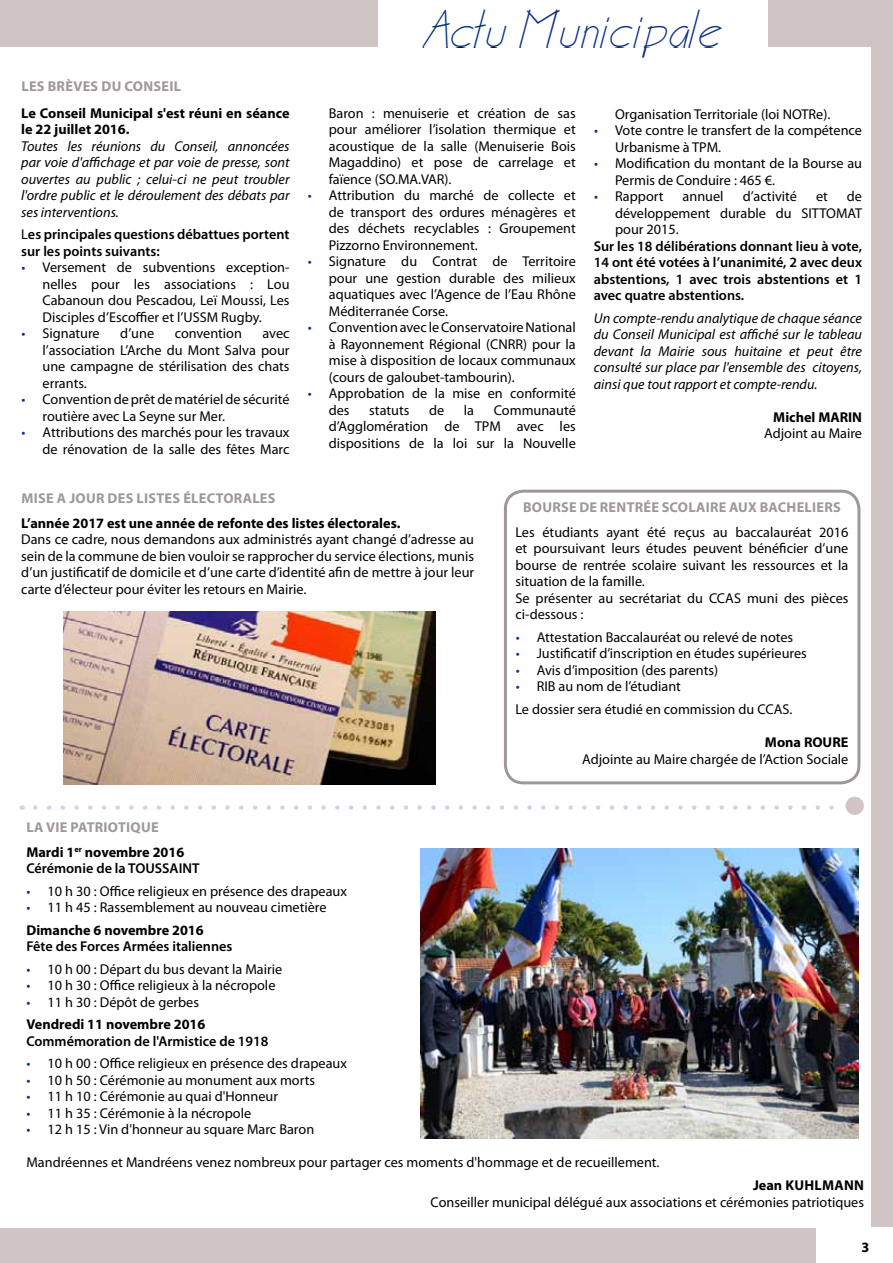
<style>
.page{position:relative;width:893px;height:1263px;background:#fff}
.page>*{position:absolute;margin:0;border:0;box-sizing:border-box;transform-origin:0 0}
.t1{font:45px "Country Blueprint";color:#0e3187}
.t2{font:14.25px/16.5px "Myriad Pro";color:#000;text-align:justify}
.t3{font:italic 14.25px/16.5px "Myriad Pro";color:#000;text-align:justify}
.t4{font:600 14.25px/16.5px "Myriad Pro";color:#000}
.t5{font:700 14.25px/16.5px "Myriad Pro";color:#000}
.t6{font:700 14.25px "Myriad Pro";letter-spacing:.02em;color:#9f9798}
.s1{font-weight:400}
.s2{color:#0e3187}
.s3{color:#003882}
.s4{color:#9f9798}
.s5{font-weight:700}
.s6{font-weight:400;color:#0e3187}
</style>
<div class="page">
<div style="left:0;top:0;width:893px;height:47px;background:#d0c4c4"></div>
<div style="left:872px;top:44px;width:21px;height:1219px;background:#d0c4c4"></div>
<div style="left:0;top:1229px;width:848px;height:34px;background:#d0c4c4"></div>
<div style="left:816px;top:1228px;width:77px;height:35px;background:#fff"></div>
<div style="left:379px;top:0;width:389px;height:47px;background:#fff"></div>
<svg style="left:35px;top:805px;width:799px;height:5px"></svg>
<img style="left:64px;top:611px;width:371px;height:174px">
<img style="left:421px;top:848px;width:438px;height:290px">
<div style="left:504px;top:490px;width:356px;height:294px;border:3px solid #9f9798;border-radius:18px"></div>
<div style="left:845px;top:796px;width:20px;height:20px;background:#d0c4c4;border-radius:50%"></div>
<div style="left:844px;top:795px;width:21px;height:21px;border:2px solid #fff;border-radius:50%"></div>
<p class="t6" style="left:21px;top:77px;width:161px">LES BRÈVES DU CONSEIL</p>
<p class="t5" style="left:21px;top:104px;width:270px">Le Conseil Municipal s'est réuni en séance le 22 juillet 2016.</p>
<p class="t3" style="left:21px;top:138px;width:270px">Toutes les réunions du Conseil, annoncées par voie d'affichage et par voie de presse, sont ouvertes au public ; celui-ci ne peut troubler l'ordre public et le déroulement des débats par ses interventions.</p>
<p class="t4" style="left:21px;top:226px;width:270px"><span class="s1">L</span>es principales questions débattues portent sur les points suivants:</p>
<p class="t2" style="left:43px;top:259px;width:248px;text-indent:-21px"><span class="s2">•</span> Versement de subventions exception&shy;nelles pour les associations : Lou Cabanoun dou Pescadou, Leï Moussi, Les Disciples d’Escoffier et l’USSM</p>
<p class="t2" style="left:221px;top:309px;width:42px">Rugby.</p>
<p class="t2" style="left:22px;top:325px;width:80px"><span class="s2">•</span> Signature</p>
<p class="t2" style="left:120px;top:325px;width:35px">d’une</p>
<p class="t2" style="left:175px;top:325px;width:69px">convention</p>
<p class="t2" style="left:43px;top:325px;width:248px;text-indent:220px">avec l’association L’Arche du Mont Salva pour une campagne de stérilisation des chats errants.</p>
<p class="t2" style="left:43px;top:391px;width:248px;text-indent:-21px"><span class="s2">•</span> Convention de prêt de matériel de sécurité routière avec La Seyne sur Mer.</p>
<p class="t2" style="left:22px;top:424px;width:269px;text-align:right"><span class="s2">•</span> Attributions des marchés pour les travaux de rénovation de la salle des fêtes Marc</p>
<h1 class="t1" style="left:425px;top:-2px;width:298px"><span class="s3">Actu</span> Municipale</h1>
<p class="t2" style="left:329px;top:105px;width:248px">Baron : menuiserie et création de sas pour améliorer l’isolation thermique et acoustique de la salle (Menuiserie Bois Magaddino) et pose de carrelage et faïence (SO.MA.VAR).</p>
<p class="t2" style="left:329px;top:187px;width:248px;text-indent:-21px"><span class="s2">•</span> Attribution du marché de collecte et de transport des ordures ménagères et des déchets recyclables : Groupement Pizzorno Environnement.</p>
<p class="t2" style="left:329px;top:253px;width:248px;text-indent:-21px"><span class="s2">•</span> Signature du Contrat de Territoire pour une gestion durable des milieux aquatiques avec l’Agence de l’Eau Rhône Méditerranée Corse.</p>
<p class="t2" style="left:329px;top:319px;width:248px;text-indent:-21px"><span class="s2">•</span> Convention avec le Conservatoire National à Rayonnement Régional (CNRR</p>
<p class="t2" style="left:329px;top:336px;width:248px;text-indent:194px">) pour la mise à disposition de locaux communaux (cours de galoubet-tambourin).</p>
<p class="t2" style="left:329px;top:385px;width:248px;text-indent:-21px"><span class="s2">•</span> Approbation de la mise en conformité des</p>
<p class="t2" style="left:369px;top:402px;width:42px">statuts</p>
<p class="t2" style="left:429px;top:402px;width:17px">de</p>
<p class="t2" style="left:464px;top:402px;width:12px">la</p>
<p class="t2" style="left:329px;top:402px;width:248px;text-indent:165px">Communauté d’Agglomération de TPM avec les dispositions de la loi sur la Nouvelle</p>
<p class="t2" style="left:615px;top:105px;width:217px">Organisation Territoriale (loi NOTRe).</p>
<p class="t2" style="left:615px;top:122px;width:248px;text-indent:-21px"><span class="s2">•</span> Vote contre le transfert de la compétence<br>Urbanisme à TPM.</p>
<p class="t2" style="left:615px;top:155px;width:248px;text-indent:-21px"><span class="s2">•</span> Modification du montant de la Bourse au<br>Permis de Conduire : 465 €.</p>
<p class="t2" style="left:594px;top:188px;width:71px"><span class="s2">•</span> Rapport</p>
<p class="t2" style="left:683px;top:188px;width:43px">annuel</p>
<p class="t2" style="left:743px;top:188px;width:56px">d’activité</p>
<p class="t2" style="left:816px;top:188px;width:13px">et</p>
<p class="t2" style="left:847px;top:188px;width:17px">de</p>
<p class="t2" style="left:615px;top:204px;width:194px">développement durable du SITT</p>
<p class="t2" style="left:826px;top:204px;width:20px">OMAT</p>
<p class="t2" style="left:615px;top:221px;width:65px">pour 2015.</p>
<p class="t4" style="left:594px;top:237px;width:270px;text-align:justify">Sur les 18 délibérations donnant lieu à vote, 14 ont été votées à l’unanimité, 2 avec deux abstentions, 1 avec trois abstentions et 1 avec quatre abstentions.</p>
<p class="t3" style="left:594px;top:309px;width:270px">Un compte-rendu analytique de chaque séance du Conseil Municipal est affiché sur le tableau devant la Mairie sous huitaine et peut être consulté sur place par l'ensemble des citoyens, ainsi que tout rapport et compte-rendu.</p>
<p class="t5" style="left:773px;top:408px;width:90px">Michel MARIN</p>
<p class="t2" style="left:764px;top:425px;width:99px">Adjoint au Maire</p>
<p class="t6" style="left:21px;top:489px;width:256px">MISE A JOUR DES LISTES ÉLECTORALES</p>
<p class="t5" style="left:21px;top:514px;width:381px">L’année 2017 est une année de refonte des listes électorales.</p>
<p class="t2" style="left:21px;top:531px;width:454px">Dans ce cadre, nous demandons aux administrés ayant changé d’adresse au sein de la commune de bien vouloir se rapprocher du service élections, munis d’un justificatif de domicile et d’une carte d’identité afin de mettre à jour leur carte d’électeur pour éviter les retours en Mairie.</p>
<p class="t6" style="left:523px;top:498px;width:319px">BOURSE DE RENTRÉE SCOLAIRE AUX BACHELIERS</p>
<p class="t2" style="left:515px;top:524px;width:335px;text-align:left">Les étudiants ayant été reçus au baccalauréat 2016 et poursuivant leurs études peuvent bénéficier d’une bourse de rentrée scolaire suivant les ressources et la situation de la famille.<br>Se présenter au secrétariat du CCAS</p>
<p class="t2" style="left:747px;top:590px;width:103px">muni des pièces</p>
<p class="t2" style="left:515px;top:606px;width:70px">ci-dessous :</p>
<p class="t2" style="left:516px;top:629px;width:279px"><span class="s2">•</span> Attestation Baccalauréat ou relevé de notes</p>
<p class="t2" style="left:516px;top:645px;width:293px"><span class="s2">•</span> Justificatif d’inscription en études supérieures</p>
<p class="t2" style="left:516px;top:662px;width:204px"><span class="s2">•</span> Avis d’imposition (des parents)</p>
<p class="t2" style="left:515px;top:675px;width:251px;line-height:22.5px"><span class="s2">•</span> RIB au nom de l’étudiant<br>Le dossier sera étudié en commission du CCAS</p>
<p class="t2" style="left:789px;top:701px;width:4px">.</p>
<p class="t5" style="left:765px;top:734px;width:85px">Mona ROURE</p>
<p class="t2" style="left:582px;top:750px;width:268px">Adjointe au Maire chargée de l’Action Sociale</p>
<p class="t5" style="left:26px;top:814px;width:159px;line-height:25px"><span class="s4">LA VIE PATRIOTIQUE<br></span>Mardi 1<sup>er</sup> novembre 2016</p>
<p class="t4" style="left:26px;top:860px;width:175px">Cérémonie de la TOUSSAINT</p>
<p class="t2" style="left:27px;top:882px;width:322px"><span class="s2">•</span> 10 h 30 : Office religieux en présence des drapeaux</p>
<p class="t2" style="left:26px;top:896px;width:302px;line-height:22.5px"><span class="s2">•</span> 11 h 45 : Rassemblement au nouveau cimetière<br><span class="s5">Dimanche 6 novembre 2016</span></p>
<p class="t4" style="left:26px;top:938px;width:208px">Fête des Forces Armées italiennes</p>
<p class="t2" style="left:27px;top:961px;width:257px"><span class="s2">•</span> 10 h 00 : Départ du bus devant la Mairie</p>
<p class="t2" style="left:27px;top:977px;width:250px"><span class="s2">•</span> 10 h 30 : Office religieux à la nécropole</p>
<p class="t5" style="left:26px;top:990px;width:181px;line-height:22.5px"><span class="s6">•</span> <span class="s1">11 h 30 : Dépôt de gerbes<br></span>Vendredi 11 novembre 2016</p>
<p class="t4" style="left:26px;top:1032px;width:244px">Commémoration de l'Armistice de 1918</p>
<p class="t2" style="left:27px;top:1055px;width:322px"><span class="s2">•</span> 10 h 00 : Office religieux en présence des drapeaux</p>
<p class="t2" style="left:27px;top:1072px;width:290px"><span class="s2">•</span> 10 h 50 : Cérémonie au monument aux morts</p>
<p class="t2" style="left:27px;top:1088px;width:253px"><span class="s2">•</span> 11 h 10 : Cérémonie au quai d'Honneur</p>
<p class="t2" style="left:27px;top:1105px;width:226px"><span class="s2">•</span> 11 h 35 : Cérémonie à la nécropole</p>
<p class="t2" style="left:27px;top:1121px;width:289px"><span class="s2">•</span> 12 h 15 : Vin d'honneur au square Marc Baron</p>
<p class="t2" style="left:26px;top:1154px;width:635px">Mandréennes et Mandréens venez nombreux pour partager ces moments d'hommage et de recueillement.</p>
<p class="t5" style="left:753px;top:1176px;width:72px">Jean Kuhlmann</p>
<p class="t2" style="left:431px;top:1193px;width:435px">Conseiller municipal délégué aux associations et cérémonies patriotiques</p>
<p class="t5" style="left:861px;top:1238px;width:9px">3</p>
</div>
